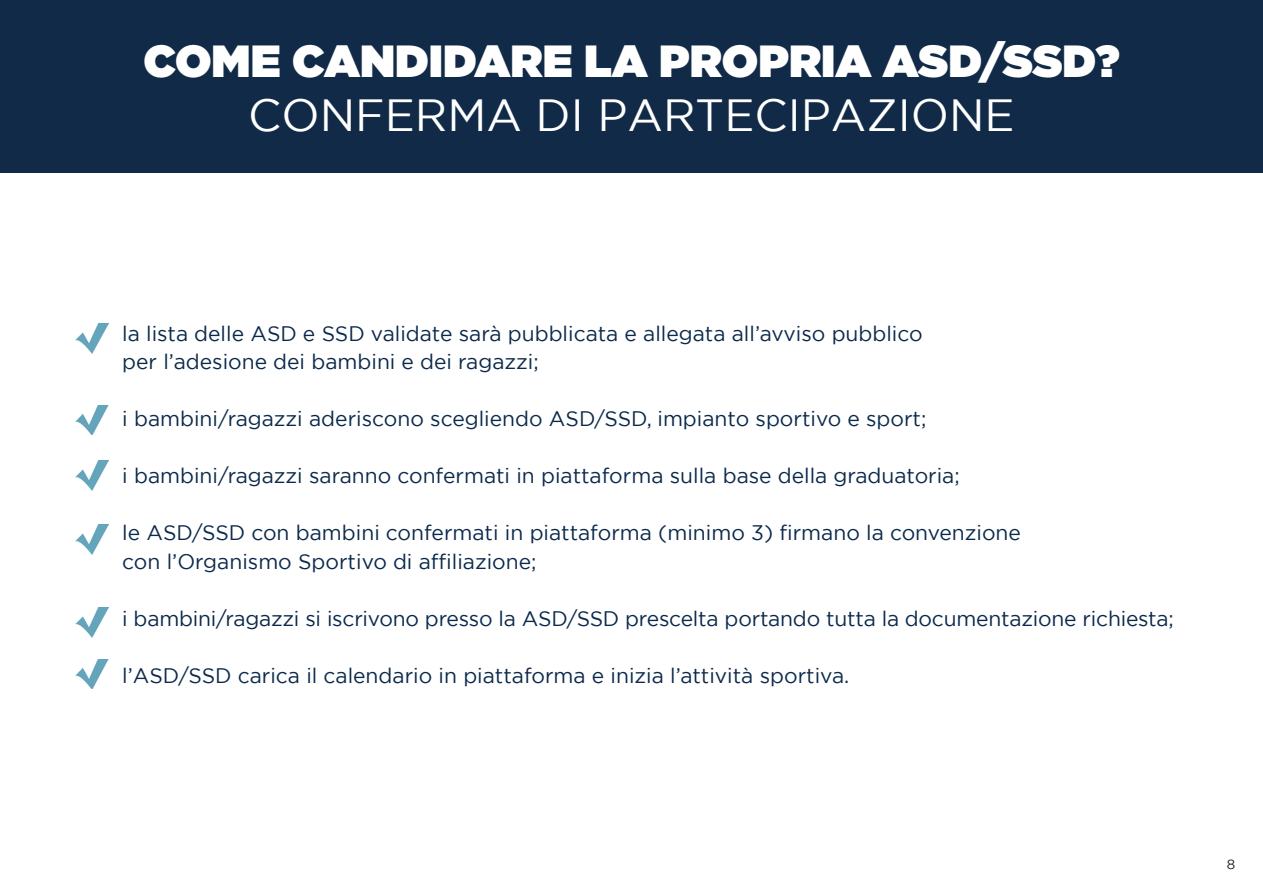
<style>
.page{position:relative;width:1263px;height:893px;background:#fff}
.page>*{position:absolute;margin:0;border:0;box-sizing:border-box;transform-origin:0 0}
.t1{font:900 45px "Gotham";color:#fff}
.t2{font:45px "Gotham";color:#fff}
.t3{font:21px/28.5px "Gotham";color:#0b294b}
.t4{font:13.5px "Gotham";color:#231f20}
</style>
<div class="page">
<div style="left:0;top:0;width:1263px;height:172px;background:#102a47"></div>
<img style="left:75px;top:324px;width:33px;height:30px">
<img style="left:75px;top:405px;width:33px;height:30px">
<img style="left:75px;top:460px;width:33px;height:30px">
<img style="left:75px;top:524px;width:33px;height:30px">
<img style="left:75px;top:608px;width:33px;height:29px">
<img style="left:75px;top:659px;width:33px;height:30px">
<h1 class="t1" style="left:143px;top:29px;width:977px">COME CANDIDARE LA PROPRIA ASD/SSD?</h1>
<h1 class="t2" style="left:248px;top:86px;width:768px">CONFERMA DI PARTECIPAZIONE</h1>
<p class="t3" style="left:122px;top:319px;width:802px">la lista delle ASD e SSD validate sarà pubblicata e allegata all’avviso pubblico per l’adesione dei bambini e dei ragazzi;</p>
<p class="t3" style="left:122px;top:404px;width:806px">i bambini/ragazzi aderiscono scegliendo ASD/SSD, impianto sportivo e sport;</p>
<p class="t3" style="left:122px;top:461px;width:839px">i bambini/ragazzi saranno confermati in piattaforma sulla base della graduatoria;</p>
<p class="t3" style="left:122px;top:518px;width:900px">le ASD/SSD con bambini confermati in piattaforma (minimo 3) firmano la convenzione con l’Organismo Sportivo di affiliazione;</p>
<p class="t3" style="left:122px;top:604px;width:1053px">i bambini/ragazzi si iscrivono presso la ASD/SSD prescelta portando tutta la documentazione richiesta;</p>
<p class="t3" style="left:122px;top:661px;width:729px">l’ASD/SSD carica il calendario in piattaforma e inizia l’attività sportiva.</p>
<p class="t4" style="left:1227px;top:855px;width:10px">8</p>
</div>
